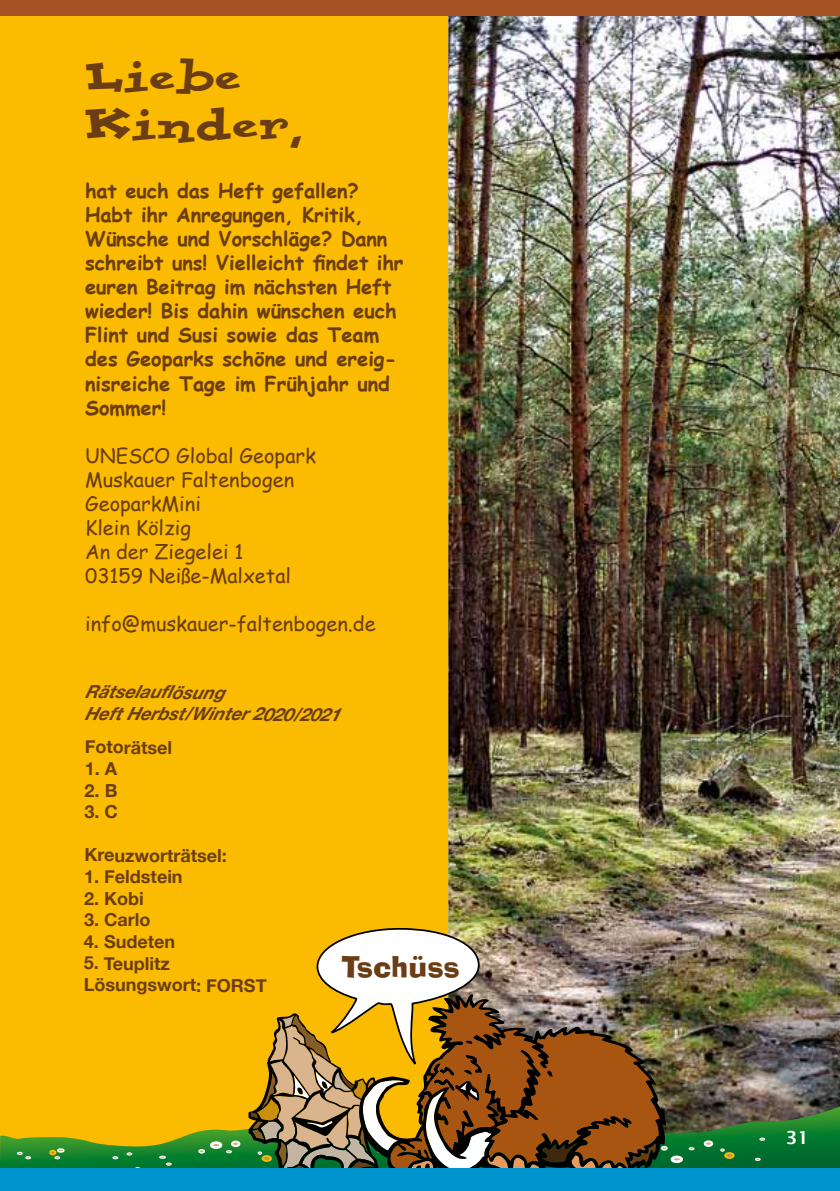
<style>
.page{position:relative;width:840px;height:1191px;background:#fff}
.page>*{position:absolute;margin:0;border:0;box-sizing:border-box;transform-origin:0 0}
.t1{font:900 47.8px/48.2px "Dolores";letter-spacing:-.005em;color:#6b3d14}
.t2{font:28.8px "Lucky";color:#6b3d14}
.t3{font:700 20px/24px "Comic Sans MS";letter-spacing:-.005em;color:#6b3d14}
.t4{font:20px/24px "Comic Sans MS";color:#6b3d14}
.t5{font:700 18px/21.8px "Helvetica Neue";letter-spacing:-.005em;color:#6b3d14}
.t6{font:italic 700 18px/21.8px "Helvetica Neue";color:#6b3d14}
.t7{font:600 18px "Lucida Sans";color:#fff}
</style>
<div class="page">
<div style="left:0;top:0;width:839px;height:1191px;background:#fabb00"></div>
<img style="left:448px;top:16px;width:391px;height:1090px">
<div style="left:0;top:0;width:839px;height:16px;background:#a55225"></div>
<svg style="left:0;top:1106px;width:839px;height:62px"></svg>
<svg style="left:126px;top:1152px;width:6px;height:3px"></svg>
<svg style="left:112px;top:1156px;width:6px;height:3px"></svg>
<svg style="left:17px;top:1151px;width:14px;height:8px"></svg>
<div style="left:49px;top:1149px;width:7px;height:6px;border:2px solid #fabb00;border-radius:50%"></div>
<div style="left:670px;top:1155px;width:12px;height:8px;border:3px solid #fff;border-radius:50%"></div>
<div style="left:703px;top:1140px;width:9px;height:6px;border:2px solid #fff;border-radius:50%"></div>
<div style="left:723px;top:1152px;width:11px;height:6px;border:2px solid #fabb00;border-radius:50%"></div>
<svg style="left:688px;top:1147px;width:6px;height:3px"></svg>
<svg style="left:759px;top:1137px;width:5px;height:3px"></svg>
<svg style="left:754px;top:1157px;width:6px;height:3px"></svg>
<svg style="left:719px;top:1148px;width:14px;height:9px"></svg>
<div style="left:210px;top:1141px;width:12px;height:7px;border:3px solid #fff;border-radius:50%"></div>
<svg style="left:198px;top:1149px;width:7px;height:4px"></svg>
<div style="left:231px;top:1140px;width:9px;height:7px;border:2px solid #fff;border-radius:50%"></div>
<svg style="left:159px;top:1155px;width:13px;height:10px"></svg>
<svg style="left:226px;top:1141px;width:13px;height:12px"></svg>
<svg style="left:50px;top:1148px;width:14px;height:11px"></svg>
<img style="left:248px;top:927px;width:419px;height:241px">
<div style="left:465px;top:1082px;width:5px;height:10px;border:2px solid #000;border-radius:50%"></div>
<div style="left:0;top:1168px;width:839px;height:23px;background:#0094cf"></div>
<h1 class="t1" style="left:85px;top:54px;width:219px">Liebe<br>Kinder,</h1>
<p class="t3" style="left:85px;top:178px;width:320px">hat euch das Heft gefallen?<br>Habt ihr Anregungen, Kritik,<br>Wünsche und Vorschläge? Dann schreibt uns! Vielleicht findet ihr euren Beitrag im nächsten Heft wieder! Bis dahin wünschen euch<br>Flint und Susi sowie das Team des Geoparks schöne und ereig&shy;nisreiche Tage im Frühjahr und<br>Sommer!</p>
<p class="t4" style="left:85px;top:442px;width:232px">UNESCO Global Geopark<br>Muskauer Faltenbogen<br>GeoparkMini<br>Klein Kölzig<br>An der Ziegelei 1<br>03159 Neiße-Malxetal</p>
<p class="t4" style="left:85px;top:610px;width:292px">info@muskauer-faltenbogen.de</p>
<p class="t6" style="left:85px;top:681px;width:265px">Rätselauflösung<br>HeftHerbst/Winter2020/2021</p>
<p class="t5" style="left:85px;top:736px;width:89px">Fotorätsel</p>
<p class="t5" style="left:85px;top:758px;width:34px">1. A</p>
<p class="t5" style="left:85px;top:779px;width:32px">2. B</p>
<p class="t5" style="left:84px;top:801px;width:35px">3. C</p>
<p class="t5" style="left:84px;top:845px;width:144px">Kreuzworträtsel:</p>
<p class="t5" style="left:84px;top:866px;width:100px">1. Feldstein</p>
<p class="t5" style="left:84px;top:888px;width:61px">2. Kobi</p>
<p class="t5" style="left:84px;top:909px;width:68px">3. Carlo</p>
<p class="t5" style="left:84px;top:931px;width:93px">4. Sudeten</p>
<p class="t5" style="left:84px;top:952px;width:184px">5. Teuplitz<br>Lösungswort: FORST</p>
<h2 class="t2" style="left:341px;top:948px;width:120px">Tschüss</h2>
<p class="t7" style="left:785px;top:1126px;width:25px">31</p>
</div>
